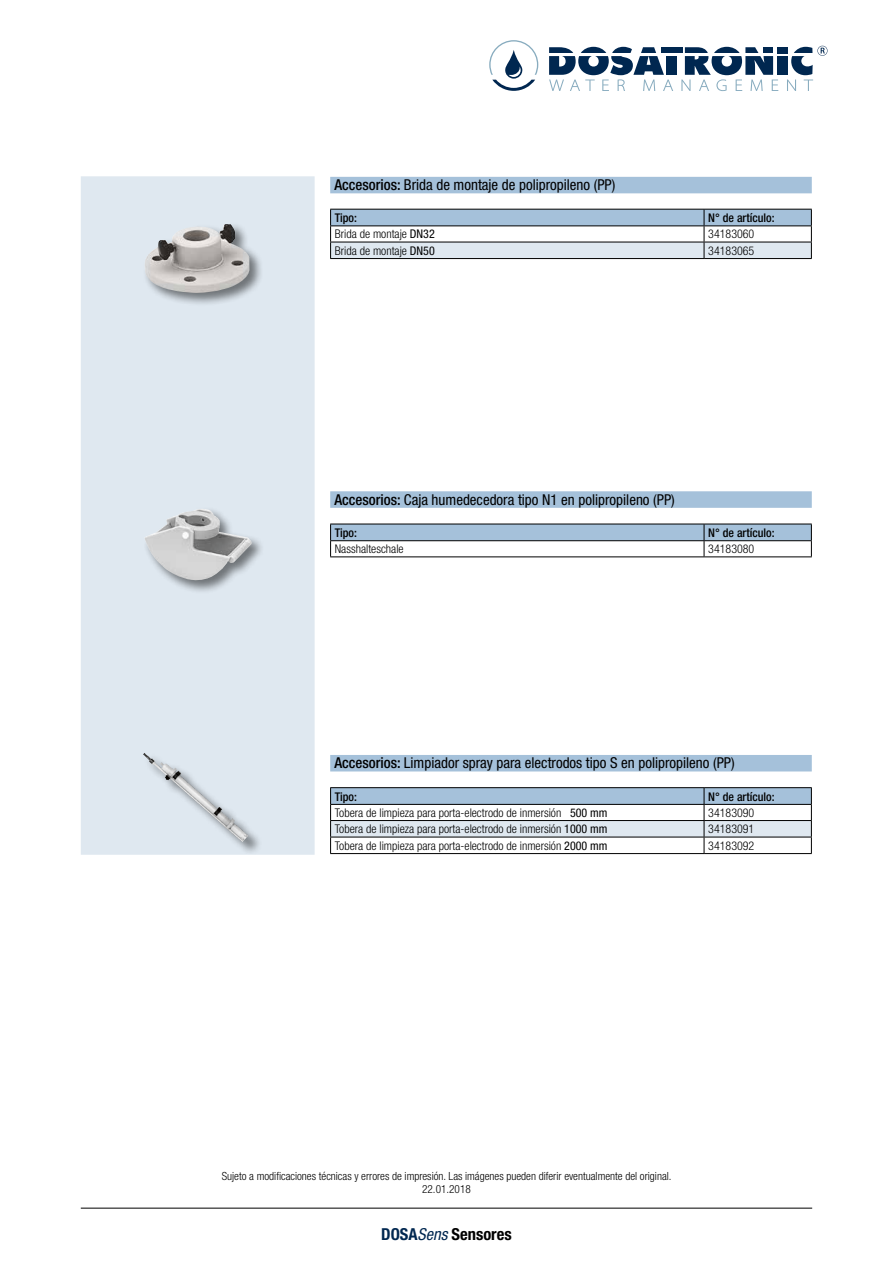
<style>
.page{position:relative;width:893px;height:1263px;background:#fff}
.page>*{position:absolute;margin:0;border:0;box-sizing:border-box;transform-origin:0 0}
.t1{font:700 condensed 16.5px "Helvetica Neue LT Pro";color:#000}
.t2{font:condensed 15px "Helvetica Neue LT Pro";color:#000}
.t3{font:300 condensed 12px "Helvetica Neue LT Pro";color:#000}
.t4{font:500 condensed 12px "Helvetica Neue LT Pro";color:#000}
.t5{font:300 condensed 11.25px/13.5px "Helvetica Neue LT Pro";color:#000;text-align:center}
.s1{font-weight:500}
.s2{font-weight:400}
.s3{color:#002750}
.s4{font-weight:400;font-style:italic;color:#002750}
</style>
<div class="page">
<div style="left:81px;top:176px;width:234px;height:679px;background:#dfe8f0;border:2px solid #dfe8f0"></div>
<div style="left:142px;top:222px;width:121px;height:85px;background:#000;opacity:.5"></div>
<img style="left:144px;top:224px;width:105px;height:69px">
<div style="left:143px;top:507px;width:122px;height:87px;background:#000;opacity:.5"></div>
<img style="left:144px;top:509px;width:108px;height:73px">
<div style="left:144px;top:753px;width:119px;height:103px;background:#000;opacity:.5"></div>
<img style="left:143px;top:753px;width:106px;height:89px">
<hr style="left:81px;top:1208px;width:731px;height:1px;background:#000">
<svg style="left:489px;top:40px;width:339px;height:51px"></svg>
<div style="left:330px;top:177px;width:482px;height:16px;background:#a5c1da"></div>
<svg style="left:330px;top:209px;width:482px;height:50px"></svg>
<hr style="left:704px;top:225px;width:108px;height:1px;background:#000">
<div style="left:330px;top:491px;width:482px;height:17px;background:#a5c1da"></div>
<hr style="left:330px;top:556px;width:374px;height:1px;background:#000">
<hr style="left:704px;top:556px;width:108px;height:1px;background:#000">
<svg style="left:330px;top:524px;width:482px;height:32px"></svg>
<hr style="left:704px;top:540px;width:108px;height:1px;background:#000">
<div style="left:330px;top:755px;width:482px;height:16px;background:#a5c1da"></div>
<hr style="left:330px;top:853px;width:374px;height:1px;background:#000">
<hr style="left:704px;top:853px;width:108px;height:1px;background:#000">
<hr style="left:330px;top:787px;width:374px;height:1px;background:#000">
<hr style="left:704px;top:787px;width:108px;height:1px;background:#000">
<svg style="left:330px;top:788px;width:482px;height:65px"></svg>
<hr style="left:704px;top:804px;width:108px;height:1px;background:#000">
<p class="t2" style="left:334px;top:176px;width:282px"><span class="s1">Accesorios:</span> Brida de montaje de polipropileno (PP)</p>
<p class="t4" style="left:335px;top:211px;width:24px">Tipo:</p>
<p class="t4" style="left:708px;top:211px;width:68px">N° de artículo:</p>
<p class="t3" style="left:335px;top:227px;width:101px">Brida de montaje <span class="s2">DN32</span></p>
<p class="t3" style="left:708px;top:227px;width:48px">34183060</p>
<p class="t3" style="left:335px;top:243px;width:101px">Brida de montaje <span class="s2">DN50</span></p>
<p class="t3" style="left:708px;top:243px;width:48px">34183065</p>
<p class="t2" style="left:334px;top:490px;width:342px"><span class="s1">Accesorios:</span> Caja humedecedora tipo N1 en polipropileno (PP)</p>
<p class="t4" style="left:335px;top:526px;width:24px">Tipo:</p>
<p class="t4" style="left:708px;top:526px;width:68px">N° de artículo:</p>
<p class="t3" style="left:335px;top:542px;width:70px">Nasshalteschale</p>
<p class="t3" style="left:708px;top:542px;width:48px">34183080</p>
<p class="t2" style="left:334px;top:754px;width:402px"><span class="s1">Accesorios:</span> Limpiador spray para electrodos tipo S en polipropileno (PP)</p>
<p class="t4" style="left:335px;top:789px;width:24px">Tipo:</p>
<p class="t4" style="left:708px;top:789px;width:68px">N° de artículo:</p>
<p class="t3" style="left:335px;top:805px;width:274px">Tobera de limpieza para porta-electrodo de inmersión <span class="s2">500 mm</span></p>
<p class="t3" style="left:708px;top:805px;width:48px">34183090</p>
<p class="t3" style="left:335px;top:822px;width:274px">Tobera de limpieza para porta-electrodo de inmersión <span class="s2">1000 mm</span></p>
<p class="t3" style="left:708px;top:822px;width:48px">34183091</p>
<p class="t3" style="left:335px;top:838px;width:274px">Tobera de limpieza para porta-electrodo de inmersión <span class="s2">2000 mm</span></p>
<p class="t3" style="left:708px;top:838px;width:48px">34183092</p>
<p class="t5" style="left:222px;top:1169px;width:451px">Sujeto a modificaciones técnicas y errores de impresión. Las imágenes pueden diferir eventualmente del original.<br>22.01.2018</p>
<h1 class="t1" style="left:381px;top:1224px;width:132px"><span class="s3">DOSA</span><span class="s4">Sens</span> Sensores</h1>
</div>
